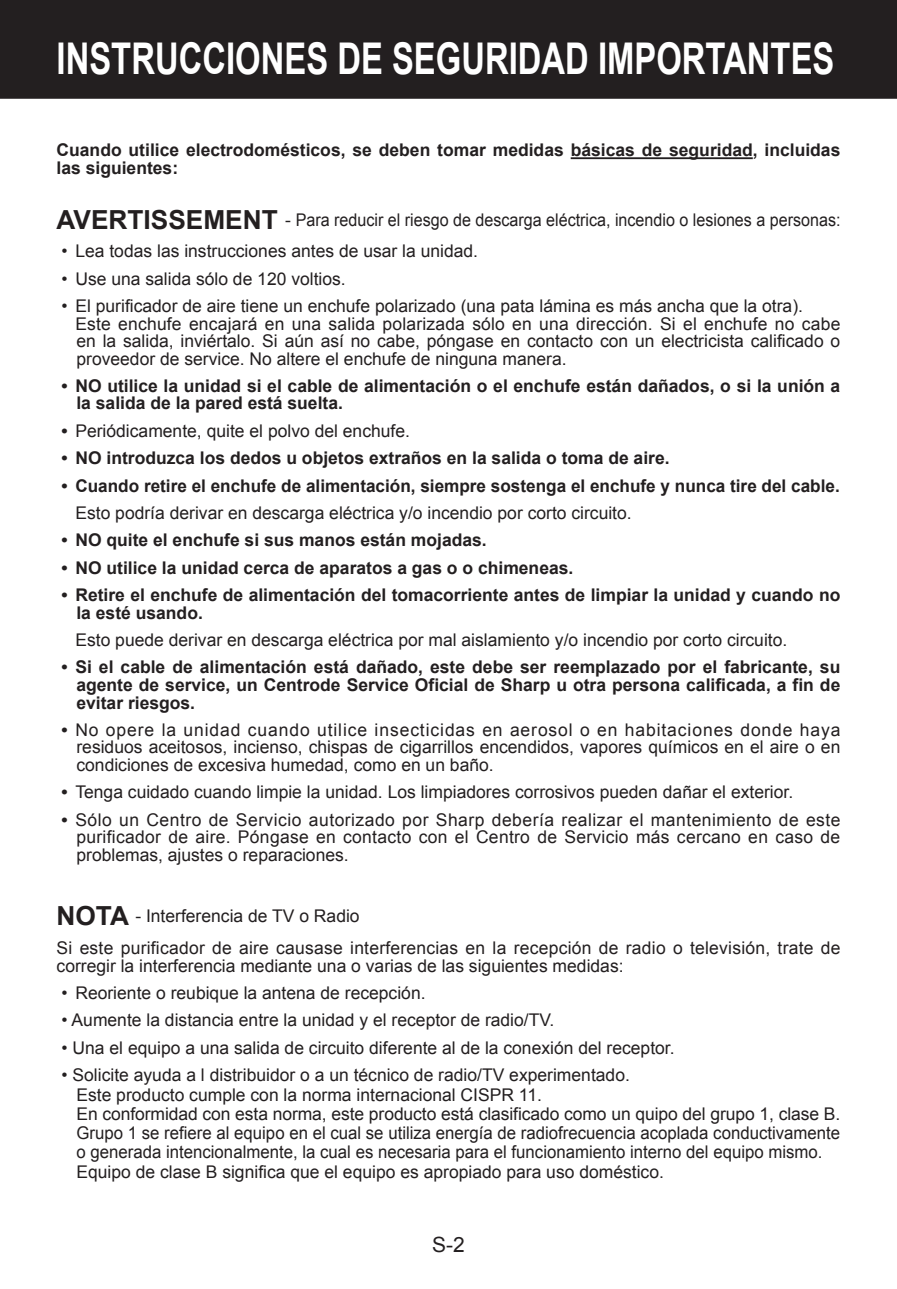
<style>
.page{position:relative;width:897px;height:1289px;background:#fff}
.page>*{position:absolute;margin:0;border:0;box-sizing:border-box;transform-origin:0 0}
.t1{font:700 43.75px "Arial";color:#fff;scale:.75 1}
.t2{font:21px "Arial";color:#231f20}
.t3{font:17.5px/17.5px "Arial";color:#231f20}
.t4{font:700 17.5px/17.5px "Arial";color:#231f20}
.s1{font-weight:700;font-size:26.25px}
.s2{font-weight:700}
</style>
<div class="page">
<div style="left:0;top:0;width:897px;height:99px;background:#231f20"></div>
<hr style="left:571px;top:157px;width:182px;height:2px;background:#231f20">
<h1 class="t1" style="left:57px;top:30px;width:1039px">INSTRUCCIONES DE SEGURIDAD IMPORTANTES</h1>
<p class="t4" style="left:57px;top:142px;width:785px">Cuando utilice electrodomésticos, se deben tomar medidas básicas de seguridad, incluidas las siguientes:</p>
<p class="t3" style="left:57px;top:211px;width:785px"><span class="s1">AVERTISSEMENT</span> - Para reducir el riesgo de descarga eléctrica, incendio o lesiones a personas:</p>
<p class="t3" style="left:62px;top:243px;width:418px">• Lea todas las instrucciones antes de usar la unidad.</p>
<p class="t3" style="left:62px;top:270px;width:286px">• Use una salida sólo de 120 voltios.</p>
<p class="t3" style="left:75px;top:297px;width:766px;text-indent:-14px">• El purificador de aire tiene un enchufe polarizado (una pata lámina es más ancha que la otra).<br>Este enchufe encajará en una salida polarizada sólo en una dirección. Si el enchufe no cabe en la salida, inviértalo. Si aún así no cabe, póngase en contacto con un electricista calificado o proveedor de service. No altere el enchufe de ninguna manera.</p>
<p class="t4" style="left:76px;top:378px;width:765px;text-indent:-15px">• NO utilice la unidad si el cable de alimentación o el enchufe están dañados, o si la unión a la salida de la pared está suelta.</p>
<p class="t3" style="left:62px;top:422px;width:350px"><span class="s2">•</span> Periódicamente, quite el polvo del enchufe.</p>
<p class="t4" style="left:62px;top:450px;width:610px">• NO introduzca los dedos u objetos extraños en la salida o toma de aire.</p>
<p class="t4" style="left:62px;top:477px;width:780px">• Cuando retire el enchufe de alimentación, siempre sostenga el enchufe y nunca tire del cable.</p>
<p class="t3" style="left:75px;top:504px;width:558px">Esto podría derivar en descarga eléctrica y/o incendio por corto circuito.</p>
<p class="t4" style="left:62px;top:532px;width:427px">• NO quite el enchufe si sus manos están mojadas.</p>
<p class="t4" style="left:62px;top:559px;width:513px">• NO utilice la unidad cerca de aparatos a gas o o chimeneas.</p>
<p class="t4" style="left:76px;top:587px;width:765px;text-indent:-15px">• Retire el enchufe de alimentación del tomacorriente antes de limpiar la unidad y cuando no la esté usando.</p>
<p class="t3" style="left:75px;top:631px;width:713px">Esto puede derivar en descarga eléctrica por mal aislamiento y/o incendio por corto circuito.</p>
<p class="t4" style="left:76px;top:659px;width:765px;text-align:justify;text-indent:-15px">• Si el cable de alimentación está dañado, este debe ser reemplazado por el fabricante, su agente de service, un Centrode Service Oficial de Sharp u otra persona calificada, a fin de evitar riesgos.</p>
<p class="t3" style="left:76px;top:721px;width:766px;text-align:justify;text-indent:-15px"><span class="s2">•</span> No opere la unidad cuando utilice insecticidas en aerosol o en habitaciones donde haya residuos aceitosos, incienso, chispas de cigarrillos encendidos, vapores químicos en el aire o en condiciones de excesiva humedad, como en un baño.</p>
<p class="t3" style="left:62px;top:784px;width:733px"><span class="s2">•</span> Tenga cuidado cuando limpie la unidad. Los limpiadores corrosivos pueden dañar el exterior.</p>
<p class="t3" style="left:76px;top:811px;width:766px;text-align:justify;text-indent:-15px"><span class="s2">•</span> Sólo un Centro de Servicio autorizado por Sharp debería realizar el mantenimiento de este purificador de aire. Póngase en contacto con el Centro de Servicio más cercano en caso de problemas, ajustes o reparaciones.</p>
<p class="t3" style="left:57px;top:900px;width:785px;line-height:31.8px"><span class="s1">NOTA</span> - Interferencia de TV o Radio<br>Si este purificador de aire causase interferencias en la recepción de radio o televisión, trate de</p>
<p class="t3" style="left:57px;top:957px;width:569px">corregir la interferencia mediante una o varias de las siguientes medidas:</p>
<p class="t3" style="left:62px;top:984px;width:366px">• Reoriente o reubique la antena de recepción.</p>
<p class="t3" style="left:62px;top:1012px;width:494px">• Aumente la distancia entre la unidad y el receptor de radio/TV.</p>
<p class="t3" style="left:62px;top:1039px;width:615px">• Una el equipo a una salida de circuito diferente al de la conexión del receptor.</p>
<p class="t3" style="left:76px;top:1066px;width:765px;line-height:19.2px;text-indent:-15px">• Solicite ayuda a l distribuidor o a un técnico de radio/TV experimentado.<br>Este producto cumple con la norma internacional CISPR 11.<br>En conformidad con esta norma, este producto está clasificado como un quipo del grupo 1, clase B.<br>Grupo 1 se refiere al equipo en el cual se utiliza energía de radiofrecuencia acoplada conductivamente o generada intencionalmente, la cual es necesaria para el funcionamiento interno del equipo mismo.<br>Equipo de clase B significa que el equipo es apropiado para uso doméstico.</p>
<p class="t2" style="left:432px;top:1230px;width:34px">S-2</p>
</div>
